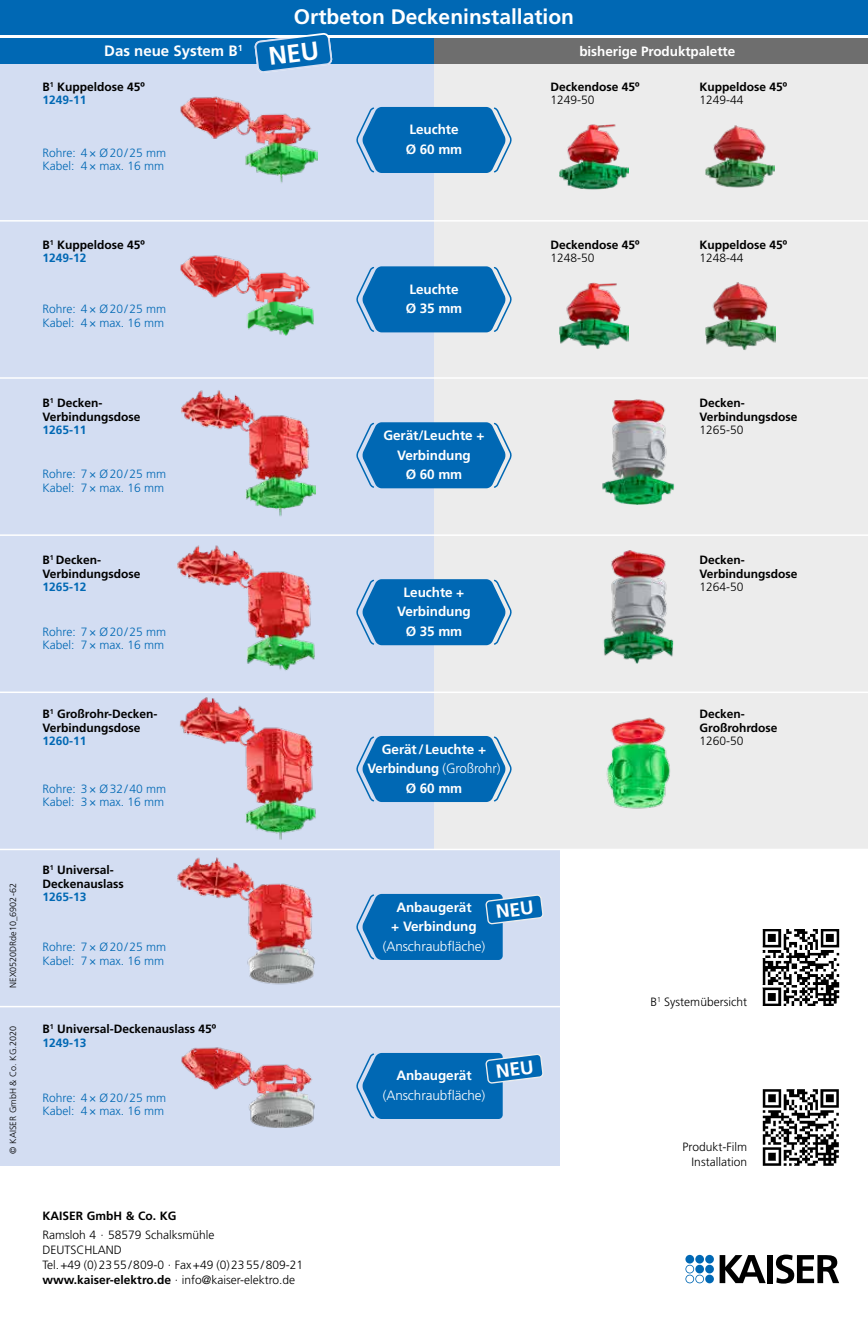
<style>
.page{position:relative;width:868px;height:1327px;background:#fff}
.page>*{position:absolute;margin:0;border:0;box-sizing:border-box;transform-origin:0 0}
.t1{font:700 21px "Frutiger LT Std";color:#fff}
.t2{font:700 15px "Frutiger LT Std";color:#fff}
.t3{font:700 13.5px/19.5px "Frutiger LT Std";letter-spacing:-.005em;color:#fff;text-align:center}
.t4{font:300 13.5px "Frutiger LT Std";letter-spacing:-.005em;color:#fff}
.t5{font:700 12px/13.5px "Frutiger LT Std";color:#000}
.t6{font:300 12px/13.5px "Frutiger LT Std";color:#0068b4}
.t7{font:300 12px/15px "Frutiger LT Std";color:#000}
.t8{font:700 12px "Frutiger LT Std";color:#0068b4}
.t9{font:300 9px "Frutiger LT Std";color:#000}
.s1{font-family:"Arial"}
.s2{color:#0068b4}
.s3{font-weight:300}
.s4{font-weight:700}
</style>
<div class="page">
<div style="left:0;top:64px;width:559px;height:1101px;background:#d3ddf2"></div>
<div style="left:434px;top:64px;width:433px;height:785px;background:#ececec"></div>
<hr style="left:0;top:220px;width:867px;height:2px;background:#fff">
<hr style="left:0;top:377px;width:867px;height:2px;background:#fff">
<hr style="left:0;top:534px;width:867px;height:2px;background:#fff">
<hr style="left:0;top:691px;width:867px;height:2px;background:#fff">
<hr style="left:0;top:848px;width:867px;height:2px;background:#fff">
<hr style="left:0;top:1006px;width:867px;height:1px;background:#fff">
<div style="left:434px;top:38px;width:433px;height:26px;background:#6e6e6e"></div>
<div style="left:0;top:38px;width:434px;height:26px;background:#0068b4"></div>
<div style="left:0;top:0;width:867px;height:34px;background:#0068b4"></div>
<div style="left:705px;top:1264px;width:8px;height:9px;background:#0068b4;border-radius:50%"></div>
<div style="left:695px;top:1255px;width:9px;height:8px;background:#0068b4;border-radius:50%"></div>
<div style="left:705px;top:1255px;width:8px;height:8px;background:#0068b4;border-radius:50%"></div>
<div style="left:685px;top:1255px;width:9px;height:8px;background:#0068b4;border-radius:50%"></div>
<div style="left:705px;top:1274px;width:8px;height:9px;background:#0068b4;border-radius:50%"></div>
<svg style="left:685px;top:1264px;width:19px;height:19px"></svg>
<div style="left:767px;top:1255px;width:6px;height:28px;background:#000"></div>
<svg style="left:775px;top:1254px;width:64px;height:29px"></svg>
<svg style="left:719px;top:1255px;width:46px;height:28px"></svg>
<svg style="left:356px;top:106px;width:156px;height:67px;background:#247cbd"></svg>
<svg style="left:356px;top:422px;width:156px;height:67px;background:#247cbd"></svg>
<svg style="left:356px;top:579px;width:156px;height:67px;background:#247cbd"></svg>
<svg style="left:356px;top:736px;width:156px;height:66px;background:#217abc"></svg>
<svg style="left:356px;top:266px;width:156px;height:67px;background:#247cbd"></svg>
<img style="left:180px;top:697px;width:136px;height:142px">
<img style="left:181px;top:1047px;width:134px;height:81px">
<img style="left:177px;top:857px;width:138px;height:128px">
<img style="left:180px;top:96px;width:137px;height:87px">
<img style="left:180px;top:255px;width:134px;height:81px">
<img style="left:181px;top:390px;width:135px;height:126px">
<img style="left:177px;top:545px;width:138px;height:126px">
<img style="left:603px;top:550px;width:71px;height:113px">
<img style="left:602px;top:399px;width:73px;height:105px">
<img style="left:559px;top:282px;width:69px;height:67px">
<img style="left:559px;top:124px;width:69px;height:66px">
<img style="left:705px;top:282px;width:70px;height:68px">
<img style="left:705px;top:125px;width:69px;height:63px">
<img style="left:606px;top:717px;width:64px;height:92px">
<img style="left:762px;top:929px;width:77px;height:77px">
<img style="left:762px;top:1089px;width:77px;height:76px">
<svg style="left:356px;top:893px;width:187px;height:67px"></svg>
<svg style="left:356px;top:1053px;width:187px;height:66px"></svg>
<svg style="left:255px;top:34px;width:76px;height:38px"></svg>
<p class="t2" style="left:104px;top:42px;width:140px">Das neue System B<sup>1</sup></p>
<h1 class="t1" style="left:294px;top:5px;width:282px">Ortbeton Deckeninstallation</h1>
<p class="t3" style="left:579px;top:41px;width:157px">bisherige Produktpalette</p>
<p class="t5" style="left:43px;top:80px;width:104px">B<sup>1</sup> Kuppeldose 45<span class="s1">º<br></span><span class="s2">1249-11</span></p>
<p class="t5" style="left:699px;top:80px;width:89px">Kuppeldose 45<span class="s1">º<br></span><span class="s3">1249-44</span></p>
<p class="t5" style="left:550px;top:80px;width:91px">Deckendose 45<span class="s1">º<br></span><span class="s3">1249-50</span></p>
<p class="t6" style="left:43px;top:146px;width:125px">Rohre: 4× Ø20/25 mm<br>Kabel: 4× max. 16 mm</p>
<p class="t5" style="left:43px;top:238px;width:104px">B<sup>1</sup> Kuppeldose 45<span class="s1">º<br></span><span class="s2">1249-12</span></p>
<p class="t6" style="left:43px;top:302px;width:125px">Rohre: 4× Ø20/25 mm<br>Kabel: 4× max. 16 mm</p>
<p class="t3" style="left:405px;top:120px;width:58px;text-align:left">Leuchte<br>Ø 60 mm</p>
<p class="t3" style="left:405px;top:279px;width:58px;text-align:left">Leuchte<br>Ø 35 mm</p>
<p class="t5" style="left:550px;top:238px;width:91px">Deckendose 45<span class="s1">º<br></span><span class="s3">1248-50</span></p>
<p class="t5" style="left:699px;top:238px;width:89px">Kuppeldose 45<span class="s1">º<br></span><span class="s3">1248-44</span></p>
<p class="t9" style="left:8px;top:987px;width:106px;rotate:-90deg">NEX0520DRde10_6902-62</p>
<p class="t9" style="left:8px;top:1153px;width:129px;rotate:-90deg">© KAISER GmbH &amp; Co. KG.2020</p>
<p class="t5" style="left:43px;top:396px;width:100px">B<sup>1</sup> Decken-<br>Verbindungsdose</p>
<p class="t8" style="left:43px;top:423px;width:46px">1265-11</p>
<p class="t6" style="left:43px;top:468px;width:125px">Rohre: 7× Ø20/25 mm<br>Kabel: 7× max. 16 mm</p>
<p class="t5" style="left:43px;top:553px;width:100px">B<sup>1</sup> Decken-<br>Verbindungsdose</p>
<p class="t8" style="left:43px;top:580px;width:46px">1265-12</p>
<p class="t6" style="left:43px;top:625px;width:125px">Rohre: 7× Ø20/25 mm<br>Kabel: 7× max. 16 mm</p>
<p class="t5" style="left:43px;top:707px;width:116px">B<sup>1</sup> Großrohr-Decken-<br>Verbindungsdose</p>
<p class="t8" style="left:43px;top:734px;width:46px">1260-11</p>
<p class="t6" style="left:43px;top:782px;width:125px">Rohre: 3× Ø32/40 mm<br>Kabel: 3× max. 16 mm</p>
<p class="t5" style="left:43px;top:863px;width:83px">B<sup>1</sup> Universal-<br>Deckenauslass</p>
<p class="t8" style="left:43px;top:890px;width:46px">1265-13</p>
<p class="t6" style="left:43px;top:940px;width:125px">Rohre: 7× Ø20/25 mm<br>Kabel: 7× max. 16 mm</p>
<p class="t5" style="left:43px;top:1022px;width:175px">B<sup>1</sup> Universal-Deckenauslass 45<span class="s1">º<br></span><span class="s2">1249-13</span></p>
<p class="t6" style="left:43px;top:1091px;width:125px">Rohre: 4× Ø20/25 mm<br>Kabel: 4× max. 16 mm</p>
<p class="t5" style="left:43px;top:1209px;width:136px">KAISER GmbH &amp; Co. KG</p>
<p class="t7" style="left:43px;top:1228px;width:262px">Ramsloh 4 · 58579 Schalksmühle<br>DEUTSCHLAND<br>Tel.+49 (0)2355/809-0 · Fax+49 (0)2355/809-21 <span class="s4">www.kaiser-elektro.de</span> · info@kaiser-elektro.de</p>
<p class="t3" style="left:383px;top:426px;width:102px">Gerät/Leuchte +<br>Verbindung<br>Ø 60 mm</p>
<p class="t3" style="left:397px;top:582px;width:75px">Leuchte +<br>Verbindung<br>Ø 35 mm</p>
<p class="t3" style="left:367px;top:739px;width:134px">Gerät/Leuchte +<br>Verbindung <span class="s3">(Großrohr)<br></span>Ø 60 mm</p>
<p class="t3" style="left:391px;top:897px;width:87px">Anbaugerät + Verbindung</p>
<p class="t4" style="left:382px;top:938px;width:104px">(Anschraubfläche)</p>
<p class="t3" style="left:396px;top:1066px;width:77px">Anbaugerät</p>
<p class="t4" style="left:382px;top:1087px;width:104px">(Anschraubfläche)</p>
<p class="t5" style="left:699px;top:396px;width:100px">Decken-<br>Verbindungsdose</p>
<p class="t7" style="left:699px;top:423px;width:46px">1265-50</p>
<p class="t5" style="left:699px;top:553px;width:100px">Decken-<br>Verbindungsdose</p>
<p class="t7" style="left:699px;top:579px;width:46px">1264-50</p>
<p class="t5" style="left:699px;top:707px;width:80px">Decken-<br>Großrohrdose</p>
<p class="t7" style="left:699px;top:733px;width:46px">1260-50</p>
<p class="t7" style="left:650px;top:994px;width:98px">B<sup>1</sup> Systemübersicht</p>
<p class="t7" style="left:682px;top:1140px;width:66px;line-height:14.4px;text-align:right">Produkt-Film<br>Installation</p>
</div>
